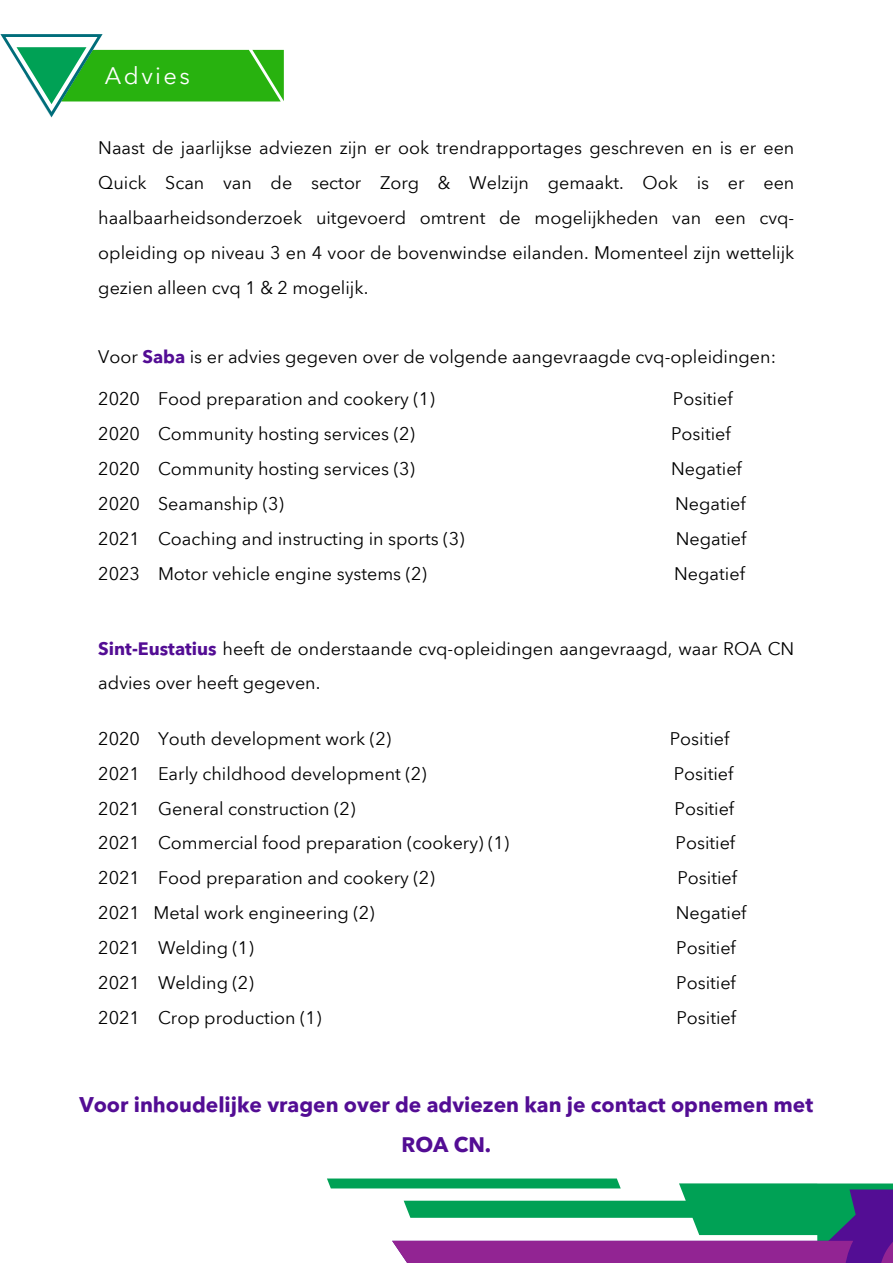
<style>
.page{position:relative;width:893px;height:1264px;background:#fff}
.page>*{position:absolute;margin:0;border:0;box-sizing:border-box;transform-origin:0 0}
.t1{font:23.7px "Avenir Next Thai Modern";letter-spacing:.1em;color:#fff}
.t2{font:700 21px/40.5px "Avenir Next Thai Modern";color:#530d94;text-align:center}
.t3{font:18px/34.8px "Avenir Next Thai Modern";color:#000;text-align:justify}
.s1{font-weight:700;color:#530d94}
</style>
<div class="page">
<svg style="left:327px;top:1178px;width:565px;height:84px"></svg>
<svg style="left:0;top:34px;width:284px;height:83px"></svg>
<p class="t1" style="left:105px;top:58px;width:86px">Advies</p>
<p class="t3" style="left:98px;top:130px;width:697px">Naast de jaarlijkse adviezen zijn er ook trendrapportages geschreven en is er een Quick Scan van de sector Zorg &amp; Welzijn gemaakt. Ook is er een haalbaarheidsonderzoek uitgevoerd omtrent de mogelijkheden van een cvq&shy;opleiding op niveau 3 en 4 voor de bovenwindse eilanden. Momenteel zijn wettelijk gezien alleen cvq 1 &amp; 2 mogelijk.</p>
<p class="t3" style="left:98px;top:339px;width:679px">Voor <span class="s1">Saba</span> is er advies gegeven over de volgende aangevraagde cvq-opleidingen:</p>
<p class="t3" style="left:98px;top:381px;width:338px">2020 Food preparation and cookery (1)</p>
<p class="t3" style="left:673px;top:381px;width:61px">Positief</p>
<p class="t3" style="left:98px;top:415px;width:318px">2020 Community hosting services (2)</p>
<p class="t3" style="left:671px;top:415px;width:61px">Positief</p>
<p class="t3" style="left:98px;top:450px;width:318px">2020 Community hosting services (3)</p>
<p class="t3" style="left:671px;top:450px;width:72px">Negatief</p>
<p class="t3" style="left:98px;top:485px;width:187px">2020 Seamanship (3)</p>
<p class="t3" style="left:675px;top:485px;width:72px">Negatief</p>
<p class="t3" style="left:98px;top:520px;width:367px">2021 Coaching and instructing in sports (3)</p>
<p class="t3" style="left:675px;top:520px;width:72px">Negatief</p>
<p class="t3" style="left:98px;top:555px;width:330px">2023 Motor vehicle engine systems (2)</p>
<p class="t3" style="left:674px;top:555px;width:72px">Negatief</p>
<p class="t3" style="left:98px;top:630px;width:697px"><span class="s1">Sint-Eustatius</span> heeft de onderstaande cvq-opleidingen aangevraagd, waar ROA CN advies over heeft gegeven.</p>
<p class="t3" style="left:98px;top:720px;width:294px">2020 Youth development work (2)</p>
<p class="t3" style="left:669px;top:720px;width:61px">Positief</p>
<p class="t3" style="left:98px;top:755px;width:330px">2021 Early childhood development (2)</p>
<p class="t3" style="left:673px;top:755px;width:61px">Positief</p>
<p class="t3" style="left:98px;top:790px;width:258px">2021 General construction (2)</p>
<p class="t3" style="left:674px;top:790px;width:61px">Positief</p>
<p class="t3" style="left:98px;top:824px;width:412px">2021 Commercial food preparation (cookery) (1)</p>
<p class="t3" style="left:675px;top:824px;width:61px">Positief</p>
<p class="t3" style="left:98px;top:859px;width:338px">2021 Food preparation and cookery (2)</p>
<p class="t3" style="left:677px;top:859px;width:61px">Positief</p>
<p class="t3" style="left:98px;top:894px;width:278px">2021 Metal work engineering (2)</p>
<p class="t3" style="left:675px;top:894px;width:72px">Negatief</p>
<p class="t3" style="left:98px;top:929px;width:157px">2021 Welding (1)</p>
<p class="t3" style="left:676px;top:929px;width:61px">Positief</p>
<p class="t3" style="left:98px;top:964px;width:157px">2021 Welding (2)</p>
<p class="t3" style="left:676px;top:964px;width:61px">Positief</p>
<p class="t3" style="left:98px;top:999px;width:224px">2021 Crop production (1)</p>
<p class="t3" style="left:676px;top:999px;width:61px">Positief</p>
<p class="t2" style="left:79px;top:1082px;width:735px">Voor inhoudelijke vragen over de adviezen kan je contact opnemen met<br>ROA CN.</p>
</div>
